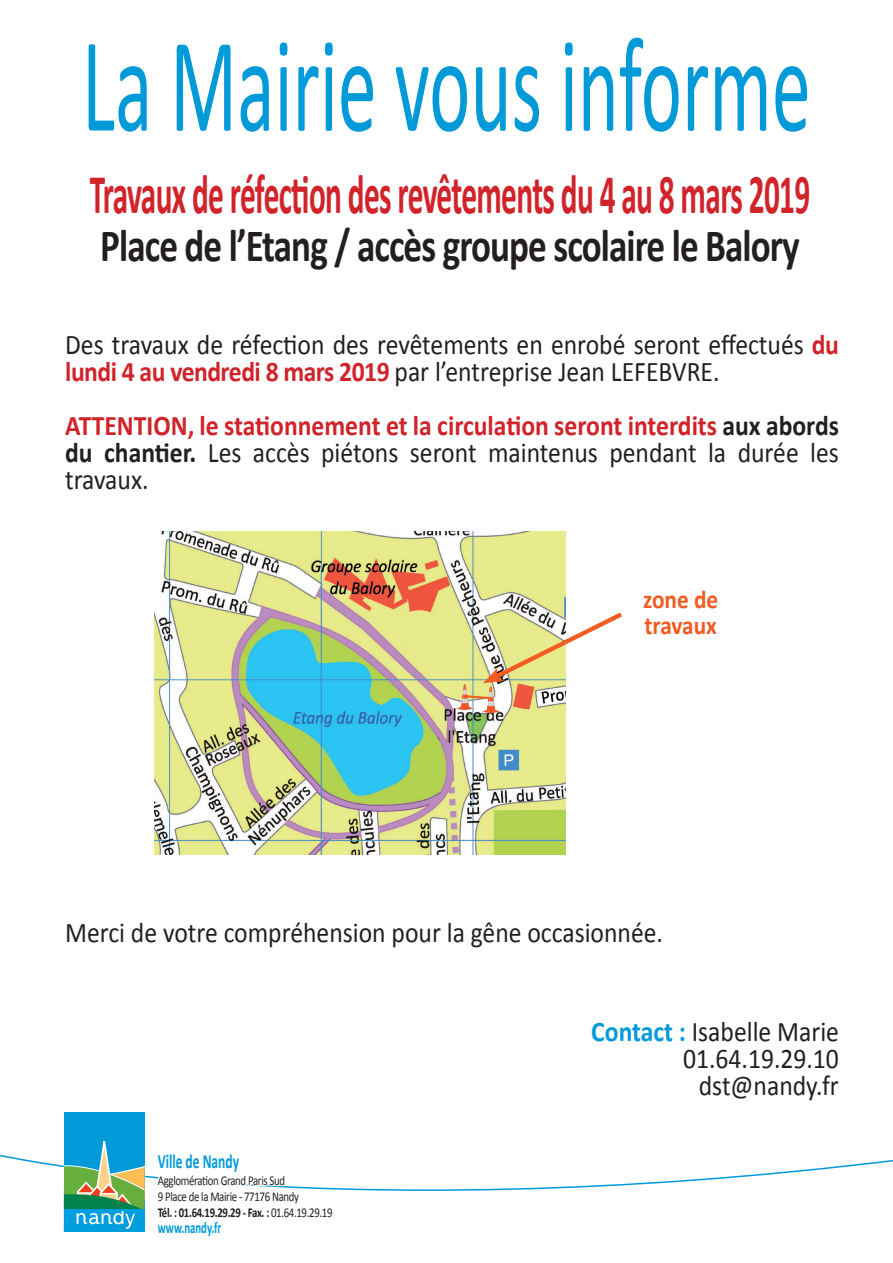
<style>
.page{position:relative;width:893px;height:1263px;background:#fff}
.page>*{position:absolute;margin:0;border:0;box-sizing:border-box;transform-origin:0 0}
.t1{font:135.75px "Calibri";color:#009ad9;scale:.58 1}
.t2{font:700 56.4px "Calibri";letter-spacing:-.02em;color:#d1232a;scale:.56 1}
.t3{font:700 46.5px "Calibri";letter-spacing:-.025em;color:#231f20;scale:.8 1}
.t4{font:28.5px/27px "Calibri";color:#231f20;scale:.9 1}
.t5{font:700 28.5px/27px "Calibri";color:#d1232a;text-align:justify;scale:.9 1}
.t6{font:700 25.95px/26px "Calibri";color:#f25b21;scale:.9 1}
.t7{font:700 20.25px "Calibri";color:#009ad9;scale:.67 1}
.t8{font:700 16.2px "Calibri";color:#009ad9;scale:.67 1}
.t9{font:13.5px/16.2px "Calibri";letter-spacing:-.03em;color:#231f20;scale:.8 1}
.s1{font-weight:700;color:#d1232a}
.s2{color:#231f20}
.s3{font-weight:400;color:#231f20}
.s4{font-weight:700}
.s5{font-weight:700;color:#009ad9}
</style>
<div class="page">
<svg style="left:0;top:1154px;width:893px;height:78px"></svg>
<svg style="left:154px;top:1154px;width:182px;height:78px"></svg>
<div style="left:64px;top:1113px;width:81px;height:118px;background:#009ad9"></div>
<svg style="left:64px;top:1141px;width:81px;height:88px"></svg>
<img style="left:154px;top:531px;width:411px;height:324px">
<img style="left:481px;top:685px;width:19px;height:28px">
<img style="left:455px;top:683px;width:20px;height:28px">
<svg style="left:463px;top:694px;width:31px;height:6px"></svg>
<svg style="left:483px;top:609px;width:139px;height:74px"></svg>
<div style="left:508px;top:709px;width:35px;height:37px;background:#e6ea8b;border-radius:50%"></div>
<div style="left:395px;top:610px;width:48px;height:37px;background:#e6ea8b;border-radius:50%"></div>
<h1 class="t1" style="left:82px;top:0;width:1258px">La Mairie vous informe</h1>
<h2 class="t2" style="left:90px;top:158px;width:1288px">Travaux de réfection des revêtements du 4 au 8 mars 2019</h2>
<h3 class="t3" style="left:100px;top:216px;width:876px">Place de l’Etang / accès groupe scolaire le Balory</h3>
<p class="t4" style="left:65px;top:331px;width:861px">Des travaux de réfection des revêtements en enrobé seront effectués <span class="s1">du lundi 4 au vendredi 8 mars 2019</span> par l’entreprise Jean LEFEBVRE.</p>
<p class="t5" style="left:65px;top:412px;width:861px">ATTENTION, le stationnement et la circulation seront interdits <span class="s2">aux abords du chantier.</span> <span class="s3">Les accès piétons seront maintenus pendant la durée les travaux.</span></p>
<p class="t6" style="left:643px;top:586px;width:85px">zone de travaux</p>
<p class="t4" style="left:65px;top:919px;width:666px">Merci de votre compréhension pour la gêne occasionnée.</p>
<p class="t7" style="left:158px;top:1149px;width:123px">Ville de Nandy</p>
<p class="t9" style="left:158px;top:1172px;width:220px">Agglomération Grand Paris Sud<br>9 Place de la Mairie - 77176 Nandy<br><span class="s4">Tél. : 01.64.19.29.29 - Fax. :</span> 01.64.19.29.19</p>
<p class="t8" style="left:158px;top:1217px;width:96px">www.nandy.fr</p>
<p class="t4" style="left:591px;top:1018px;width:277px;text-align:right"><span class="s5">Contact :</span> Isabelle Marie<br>01.64.19.29.10 dst@nandy.fr</p>
</div>
